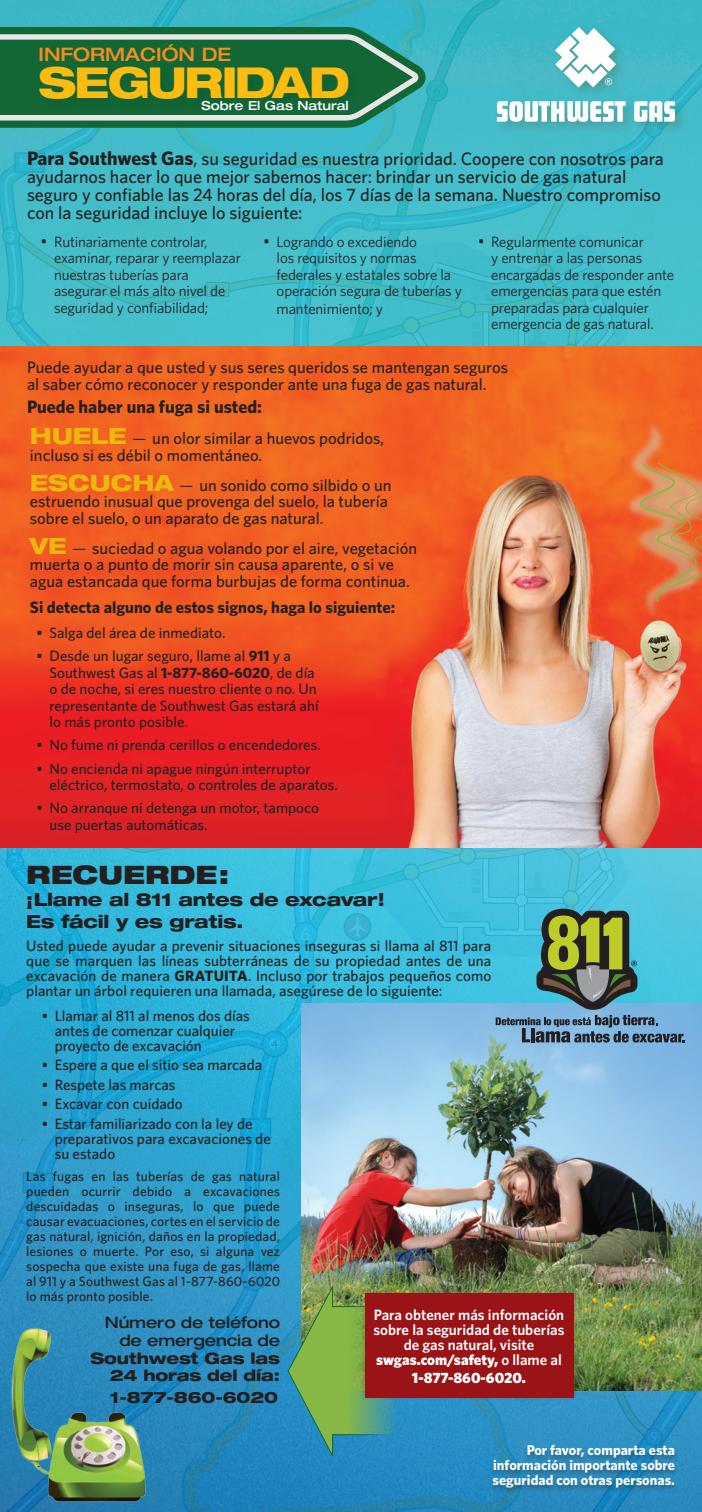
<style>
.page{position:relative;width:702px;height:1512px;background:#fff}
.page>*{position:absolute;margin:0;border:0;box-sizing:border-box;transform-origin:0 0}
.t1{font:800 expanded 42.75px "Helvetica Neue";letter-spacing:-.06em;color:#fdbc12}
.t2{font:900 expanded 25.5px "Helvetica Neue";color:#231f20}
.t3{font:500 expanded 18.6px "Helvetica Neue";color:#f68e1e}
.t4{font:500 18px/18px "Whitney";color:#231f20}
.t5{font:800 expanded 18px/22.4px "Helvetica Neue";letter-spacing:-.015em;color:#231f20}
.t6{font:700 18px "Whitney";color:#231f20}
.t7{font:500 16.5px/16.5px "Whitney";color:#231f20}
.t8{font:700 16.5px "Whitney";color:#231f20}
.t9{font:500 expanded 15.75px/17.7px "Helvetica Neue";letter-spacing:-.01em;color:#231f20;text-align:right}
.t10{font:800 expanded 15.75px "Helvetica Neue";letter-spacing:-.01em;color:#231f20}
.t11{font:500 15px/15px "Whitney";color:#231f20}
.t12{font:15px/16.5px "Whitney";letter-spacing:-.01em;color:#231f20}
.t13{font:600 15px/15px "Whitney";color:#fff;text-align:center}
.t14{font:900 15px "Whitney";color:#fff}
.t15{font:700 14.25px/15px "Whitney";color:#fff;text-align:justify}
.t16{font:500 13.5px/15px "Whitney";letter-spacing:.01em;color:#231f20;text-align:justify}
.t17{font:500 expanded 12.45px "Helvetica Neue";color:#fff}
.s1{font-weight:700;font-size:19.5px}
.s2{font-size:16.5px}
.s3{font-family:"Helvetica Neue";font-weight:800;font-stretch:expanded;font-size:22.5px;color:#eeb70d}
.s4{font-family:"Helvetica Neue";font-weight:300}
.s5{font-weight:700}
.s6{font-weight:800}
.s7{font-weight:600}
</style>
<div class="page">
<img style="left:0;top:0;width:702px;height:1512px">
<p class="t3" style="left:39px;top:43px;width:194px">INFORMACIÓN DE</p>
<p class="t1" style="left:38px;top:55px;width:313px">SEGURIDAD</p>
<p class="t17" style="left:202px;top:98px;width:149px">Sobre El Gas Natural</p>
<p class="t4" style="left:27px;top:150px;width:638px"><span class="s1">Para Southwest Gas</span>, su seguridad es nuestra prioridad. Coopere con nosotros para ayudarnos hacer lo que mejor sabemos hacer: brindar un servicio de gas natural seguro y confiable las 24 horas del día, los 7 días de la semana. Nuestro compromiso con la seguridad incluye lo siguiente:</p>
<p class="t12" style="left:54px;top:233px;width:188px;text-indent:-13px"><span class="s2">•</span> Rutinariamente controlar, examinar, reparar y reemplazar nuestras tuberías para asegurar el más alto nivel de seguridad y confiabilidad;</p>
<p class="t12" style="left:277px;top:233px;width:187px;text-indent:-13px"><span class="s2">•</span> Logrando o excediendo<br>los requisitos y normas federales y estatales sobre la operación segura de tuberías y</p>
<p class="t12" style="left:491px;top:233px;width:185px;text-indent:-13px"><span class="s2">•</span> Regularmente comunicar<br>y entrenar a las personas encargadas de responder ante emergencias para que estén preparadas para cualquier emergencia de gas natural.</p>
<p class="t7" style="left:27px;top:359px;width:483px">Puede ayudar a que usted y sus seres queridos se mantengan seguros al saber cómo reconocer y responder ante una fuga de gas natural.</p>
<p class="t6" style="left:27px;top:395px;width:237px">Puede haber una fuga si usted:</p>
<p class="t12" style="left:277px;top:300px;width:108px">mantenimiento; y</p>
<p class="t7" style="left:30px;top:430px;width:356px"><span class="s3">HUELE</span> <span class="s4">—</span> un olor similar a huevos podridos, incluso si es débil o momentáneo.</p>
<p class="t7" style="left:30px;top:476px;width:363px"><span class="s3">ESCUCHA</span> <span class="s4">—</span> un sonido como silbido o un estruendo inusual que provenga del suelo, la tubería sobre el suelo, o un aparato de gas natural.</p>
<p class="t7" style="left:30px;top:539px;width:389px"><span class="s3">VE</span> <span class="s4">—</span> suciedad o agua volando por el aire, vegetación muerta o a punto de morir sin causa aparente, o si ve agua estancada que forma burbujas de forma continua.</p>
<p class="t8" style="left:30px;top:596px;width:367px">Si detecta alguno de estos signos, haga lo siguiente:</p>
<p class="t11" style="left:36px;top:625px;width:190px">• Salga del área de inmediato.</p>
<p class="t11" style="left:50px;top:647px;width:271px;line-height:16.5px;text-indent:-13px">• Desde un lugar seguro, llame al <span class="s5">911</span> y a Southwest Gas al <span class="s5">1-877-860-6020</span>, de día o de noche, si eres nuestro cliente o no. Un representante de Southwest Gas estará ahí lo más pronto posible.</p>
<p class="t11" style="left:36px;top:737px;width:286px">• No fume ni prenda cerillos o encendedores.</p>
<p class="t11" style="left:50px;top:760px;width:290px;line-height:16.5px;text-indent:-13px">• No encienda ni apague ningún interruptor eléctrico, termostato, o controles de aparatos.</p>
<p class="t11" style="left:50px;top:800px;width:271px;line-height:16.5px;text-indent:-13px">• No arranque ni detenga un motor, tampoco use puertas automáticas.</p>
<p class="t2" style="left:26px;top:858px;width:204px">RECUERDE:</p>
<p class="t5" style="left:26px;top:888px;width:360px">¡Llame al 811 antes de excavar!<br>Es fácil y es gratis.</p>
<p class="t11" style="left:26px;top:938px;width:467px;text-align:justify">Usted puede ayudar a prevenir situaciones inseguras si llama al 811 para que se marquen las líneas subterráneas de su propiedad antes de una excavación de manera <span class="s5">GRATUITA</span>. Incluso por trabajos pequeños como plantar un árbol requieren una llamada, asegúrese de lo siguiente:</p>
<p class="t11" style="left:55px;top:1008px;width:197px;text-indent:-13px">• Llamar al 811 al menos dos días antes de comenzar cualquier proyecto de excavación</p>
<p class="t11" style="left:42px;top:1057px;width:222px">• Espere a que el sitio sea marcada</p>
<p class="t11" style="left:42px;top:1077px;width:135px">• Respete las marcas</p>
<p class="t11" style="left:42px;top:1096px;width:143px">• Excavar con cuidado</p>
<p class="t11" style="left:55px;top:1116px;width:218px;text-indent:-13px">• Estar familiarizado con la ley de preparativos para excavaciones de su estado</p>
<p class="t16" style="left:26px;top:1169px;width:255px">Las fugas en las tuberías de gas natural pueden ocurrir debido a excavaciones descuidadas o inseguras, lo que puede causar evacuaciones, cortes en el servicio de gas natural, ignición, daños en la propiedad, lesiones o muerte. Por eso, si alguna vez sospecha que existe una fuga de gas, llame al 911 y a Southwest Gas al 1-877-860-6020 lo más pronto posible.</p>
<p class="t9" style="left:91px;top:1314px;width:191px">Número de teléfono de emergencia de<br><span class="s6">Southwest Gas las<br>24 horas del día:</span></p>
<p class="t10" style="left:110px;top:1387px;width:170px">1-877-860-6020</p>
<p class="t13" style="left:374px;top:1307px;width:192px">Para obtener más información sobre la seguridad de tuberías de gas natural, visite</p>
<p class="t14" style="left:376px;top:1350px;width:187px">swgas.com/safety, <span class="s7">o llame al</span></p>
<p class="t14" style="left:412px;top:1368px;width:116px">1-877-860-6020.</p>
<p class="t15" style="left:493px;top:1442px;width:184px;text-indent:34px">Por favor, comparta esta información importante sobre seguridad con otras personas.</p>
</div>
